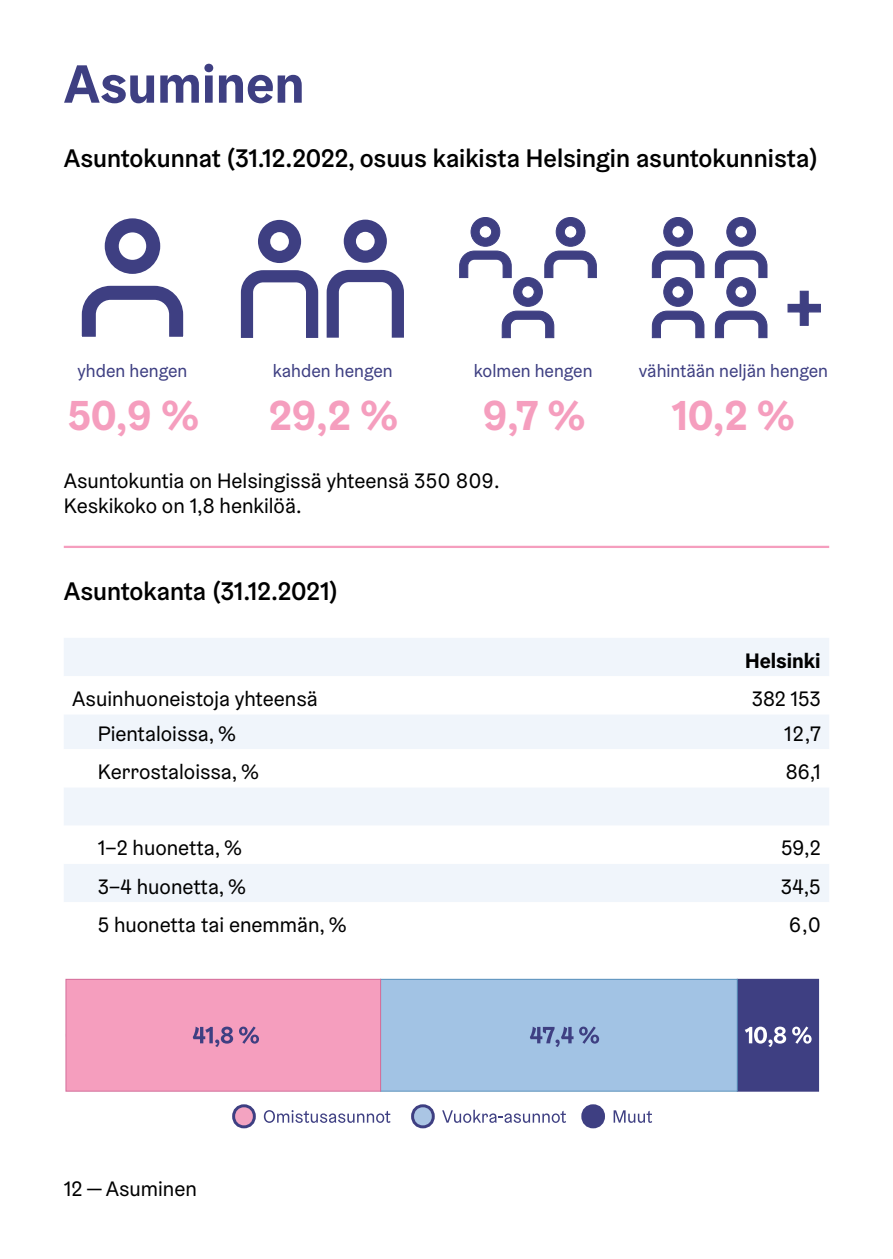
<style>
.page{position:relative;width:893px;height:1259px;background:#fff}
.page>*{position:absolute;margin:0;border:0;box-sizing:border-box;transform-origin:0 0}
.Otsikko_ISO_h1{font:700 54px "Helsinki Grotesk";color:#3e3f82}
.NOSTO_PIENEMPI{font:700 42px "Helsinki Grotesk";color:#f59ebe}
.taulukon_otsikko_h2{font:500 25.5px "Helsinki Grotesk";color:#000}
.Leipis_7pt{font:21px/25.2px "Helsinki Grotesk";color:#000}
.Taulukko_Body{font:21px "Helsinki Grotesk";color:#000}
.Leipis_7pt-2{font:700 21px "Helsinki Grotesk";color:#000}
.Leipis_7pt-3{font:18px "Helsinki Grotesk";color:#3e3f82}
</style>
<div class="page">
<hr style="left:64px;top:546px;width:765px;height:2px;background:#f59ebe">
<svg style="left:81px;top:218px;width:103px;height:119px"></svg>
<svg style="left:787px;top:290px;width:34px;height:36px"></svg>
<svg style="left:715px;top:217px;width:53px;height:121px"></svg>
<svg style="left:652px;top:217px;width:52px;height:121px"></svg>
<svg style="left:459px;top:217px;width:138px;height:121px"></svg>
<svg style="left:344px;top:220px;width:43px;height:43px"></svg>
<svg style="left:327px;top:270px;width:77px;height:68px"></svg>
<svg style="left:258px;top:220px;width:43px;height:43px"></svg>
<svg style="left:241px;top:270px;width:77px;height:68px"></svg>
<div style="left:64px;top:638px;width:765px;height:38px;background:#f0f5fb"></div>
<svg style="left:64px;top:715px;width:765px;height:187px;fill:#f0f5fb"></svg>
<div style="left:737px;top:979px;width:82px;height:112px;background:#3e3f82"></div>
<div style="left:381px;top:979px;width:356px;height:112px;background:#a2c3e4"></div>
<div style="left:380px;top:979px;width:358px;height:112px;border:1px solid #5991bb"></div>
<div style="left:66px;top:979px;width:315px;height:112px;background:#f59ebe"></div>
<div style="left:66px;top:979px;width:315px;height:112px;border:1px solid #d46e9a"></div>
<svg style="left:193px;top:1026px;width:40px;height:21px"></svg>
<svg style="left:239px;top:1026px;width:20px;height:17px"></svg>
<svg style="left:530px;top:1026px;width:43px;height:21px"></svg>
<svg style="left:579px;top:1026px;width:20px;height:17px"></svg>
<div style="left:232px;top:1104px;width:24px;height:24px;border:6px solid #3e3f82;border-radius:50%"></div>
<div style="left:411px;top:1104px;width:24px;height:24px;border:6px solid #3e3f82;border-radius:50%"></div>
<div style="left:581px;top:1104px;width:24px;height:24px;border:6px solid #3e3f82;border-radius:50%"></div>
<div style="left:235px;top:1107px;width:18px;height:18px;background:#f3a3c1;border-radius:50%"></div>
<svg style="left:264px;top:1110px;width:127px;height:13px"></svg>
<div style="left:414px;top:1107px;width:18px;height:18px;background:#aac5e4;border-radius:50%"></div>
<svg style="left:442px;top:1109px;width:124px;height:14px"></svg>
<div style="left:584px;top:1107px;width:18px;height:18px;background:#3e3f82;border-radius:50%"></div>
<svg style="left:614px;top:1110px;width:38px;height:13px"></svg>
<svg style="left:745px;top:1026px;width:41px;height:21px"></svg>
<svg style="left:792px;top:1026px;width:20px;height:17px"></svg>
<h1 class="Otsikko_ISO_h1" style="left:64px;top:50px;width:242px">Asuminen</h1>
<h2 class="taulukon_otsikko_h2" style="left:64px;top:142px;width:756px">Asuntokunnat (31.12.2022, osuus kaikista Helsingin asuntokunnista)</h2>
<p class="Leipis_7pt-3" style="left:78px;top:359px;width:111px">yhden hengen</p>
<p class="Leipis_7pt-3" style="left:273px;top:359px;width:121px">kahden hengen</p>
<p class="Leipis_7pt-3" style="left:474px;top:359px;width:120px">kolmen hengen</p>
<p class="Leipis_7pt-3" style="left:639px;top:359px;width:191px">vähintään neljän hengen</p>
<p class="NOSTO_PIENEMPI" style="left:68px;top:389px;width:133px">50,9 %</p>
<p class="NOSTO_PIENEMPI" style="left:269px;top:389px;width:131px">29,2 %</p>
<p class="NOSTO_PIENEMPI" style="left:483px;top:389px;width:104px">9,7 %</p>
<p class="NOSTO_PIENEMPI" style="left:672px;top:389px;width:125px">10,2 %</p>
<p class="Leipis_7pt" style="left:64px;top:467px;width:437px">Asuntokuntia on Helsingissä yhteensä 350 809.<br>Keskikoko on 1,8 henkilöä.</p>
<h2 class="taulukon_otsikko_h2" style="left:64px;top:575px;width:276px">Asuntokanta (31.12.2021)</h2>
<p class="Leipis_7pt-2" style="left:745px;top:647px;width:77px">Helsinki</p>
<p class="Taulukko_Body" style="left:72px;top:685px;width:247px">Asuinhuoneistoja yhteensä</p>
<p class="Leipis_7pt" style="left:752px;top:685px;width:70px">382 153</p>
<p class="Leipis_7pt" style="left:98px;top:720px;width:140px">Pientaloissa, %</p>
<p class="Leipis_7pt" style="left:784px;top:720px;width:38px">12,7</p>
<p class="Leipis_7pt" style="left:98px;top:758px;width:163px">Kerrostaloissa, %</p>
<p class="Leipis_7pt" style="left:786px;top:758px;width:36px">86,1</p>
<p class="Leipis_7pt" style="left:98px;top:835px;width:146px">1–2 huonetta, %</p>
<p class="Leipis_7pt" style="left:781px;top:835px;width:41px">59,2</p>
<p class="Leipis_7pt" style="left:98px;top:873px;width:150px">3–4 huonetta, %</p>
<p class="Leipis_7pt" style="left:781px;top:873px;width:41px">34,5</p>
<p class="Leipis_7pt" style="left:98px;top:911px;width:251px">5 huonetta tai enemmän, %</p>
<p class="Leipis_7pt" style="left:789px;top:911px;width:33px">6,0</p>
<p class="Leipis_7pt" style="left:64px;top:1176px;width:135px">12 — Asuminen</p>
</div>
